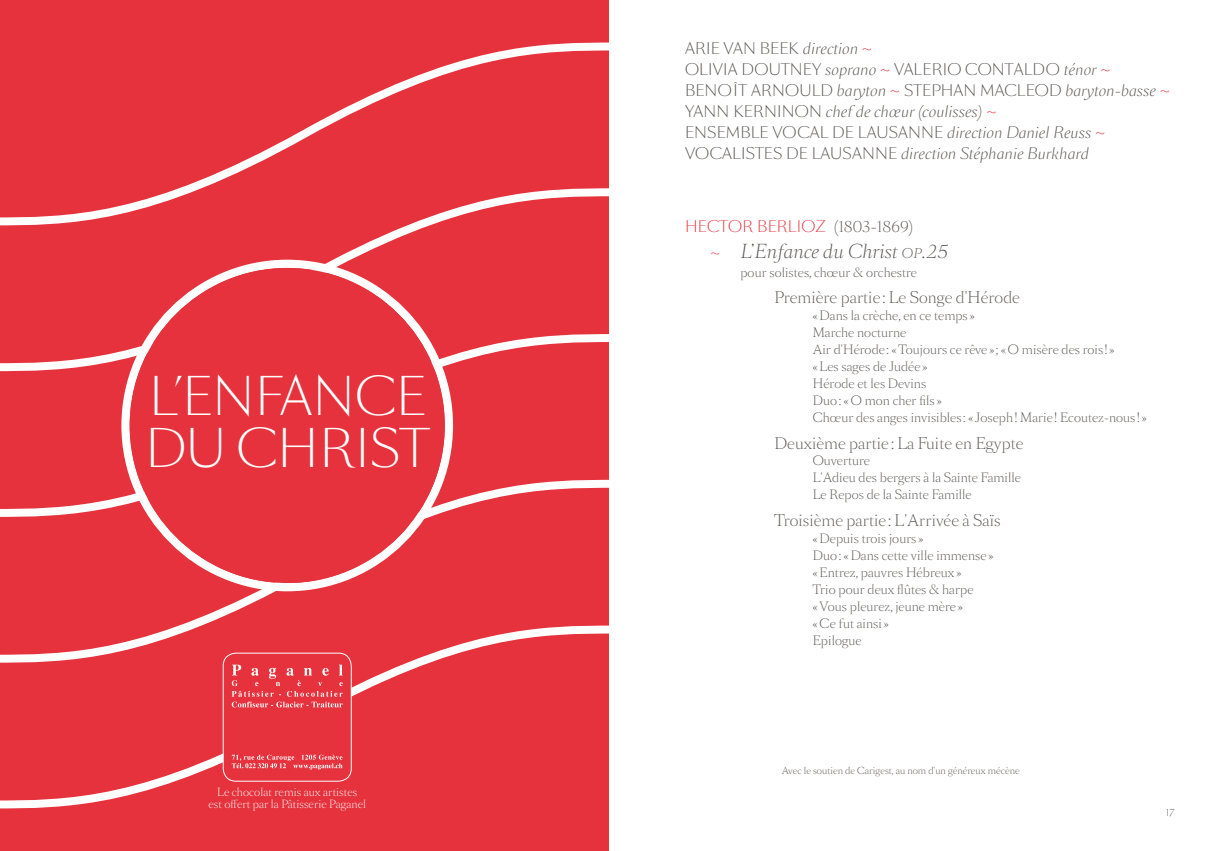
<style>
.page{position:relative;width:1217px;height:851px;background:#fff}
.page>*{position:absolute;margin:0;border:0;box-sizing:border-box;transform-origin:0 0}
.t1{font:300 49.65px/52.3px "Sang Bleu BP Sans";color:#fff}
.t2{font:italic 300 18px "Sang Bleu BP";letter-spacing:.01em;color:#55524e}
.t3{font:300 15px/21px "Sang Bleu BP Sans";letter-spacing:.01em;color:#55524e}
.t4{font:300 15px "Sang Bleu BP";letter-spacing:.01em;color:#55524e}
.t5{font:300 15px "Sang Bleu BP Sans";letter-spacing:.01em;color:#e5323d}
.t6{font:300 12px/17px "Sang Bleu BP";letter-spacing:.01em;color:#55524e}
.t7{font:300 10.5px/12.6px "Sang Bleu BP";letter-spacing:.01em;color:#fff;text-align:center}
.t8{font:300 9.75px "Sang Bleu BP Sans";color:#55524e}
.t9{font:300 9px "Sang Bleu BP";letter-spacing:.01em;color:#55524e}
.s1{font-style:italic}
.s2{color:#e5323d}
.s3{font-family:"Sang Bleu BP";color:#55524e}
.s4{font-style:normal;font-size:14.25px;color:#e5323d}
.s5{font-size:12.6px}
</style>
<div class="page">
<div style="left:0;top:0;width:608px;height:850px;background:#e5323d"></div>
<svg style="left:0;top:371px;width:608px;height:109px"></svg>
<svg style="left:0;top:225px;width:608px;height:146px"></svg>
<svg style="left:0;top:43px;width:608px;height:182px"></svg>
<svg style="left:0;top:480px;width:608px;height:145px"></svg>
<svg style="left:0;top:625px;width:608px;height:183px"></svg>
<div style="left:223px;top:653px;width:128px;height:128px;background:#e5323d;border-radius:13px"></div>
<div style="left:223px;top:652px;width:128px;height:129px;border:1px solid #fff;border-radius:13px"></div>
<svg style="left:232px;top:664px;width:111px;height:105px"></svg>
<div style="left:121px;top:259px;width:332px;height:332px;border:8px solid #fff;border-radius:50%"></div>
<div style="left:130px;top:268px;width:314px;height:315px;background:#e5323d;border-radius:50%"></div>
<h1 class="t1" style="left:145px;top:369px;width:285px">L’ENFANCE<br>DU CHRIST</h1>
<p class="t7" style="left:208px;top:785px;width:159px">Le chocolat remis aux artistes<br>est offert par la Pâtisserie Paganel</p>
<p class="t3" style="left:685px;top:38px;width:486px">ARIE VAN BEEK <span class="s1">direction</span> <span class="s2">~<br></span>OLIVIA DOUTNEY <span class="s1">soprano</span> <span class="s2">~</span> VALERIO CONTALDO <span class="s1">ténor</span> <span class="s2">~ </span>BENOÎT ARNOULD <span class="s1">baryton</span> <span class="s2">~</span> STEPHAN MACLEOD <span class="s1">baryton-basse</span> <span class="s2">~ </span>YANN KERNINON <span class="s1">chef de chœur (coulisses)</span> <span class="s2">~<br></span>ENSEMBLE VOCAL DE LAUSANNE <span class="s1">direction Daniel Reuss</span> <span class="s2">~ </span>VOCALISTES DE LAUSANNE <span class="s1">direction Stéphanie Burkhard</span></p>
<p class="t5" style="left:685px;top:216px;width:230px">HECTOR BERLIOZ <span class="s3">(1803-1869)</span></p>
<h2 class="t2" style="left:710px;top:238px;width:239px"><span class="s4">~</span> L’Enfance du Christ <span class="s5">op</span>. 25</h2>
<p class="t6" style="left:740px;top:263px;width:178px">pour solistes, chœur &amp; orchestre</p>
<p class="t4" style="left:774px;top:287px;width:247px">Première partie : Le Songe d'Hérode</p>
<p class="t6" style="left:812px;top:307px;width:335px">« Dans la crèche, en ce temps »<br>Marche nocturne<br>Air d'Hérode : «Toujours ce rêve » ; «O misère des rois ! »<br>«Les sages de Judée »<br>Hérode et les Devins<br>Duo : «O mon cher fils »<br>Chœur des anges invisibles : « Joseph ! Marie ! Ecoutez-nous ! »</p>
<p class="t4" style="left:774px;top:432px;width:250px">Deuxième partie : La Fuite en Egypte</p>
<p class="t6" style="left:812px;top:452px;width:209px">Ouverture<br>L'Adieu des bergers à la Sainte Famille<br>Le Repos de la Sainte Famille</p>
<p class="t4" style="left:774px;top:509px;width:228px">Troisième partie : L'Arrivée à Saïs</p>
<p class="t6" style="left:812px;top:529px;width:182px">« Depuis trois jours »<br>Duo : « Dans cette ville immense » «Entrez, pauvres Hébreux »<br>Trio pour deux flûtes &amp; harpe «Vous pleurez, jeune mère »<br>« Ce fut ainsi »<br>Epilogue</p>
<p class="t9" style="left:781px;top:764px;width:239px">Avec le soutien de Carigest, au nom d'un généreux mécène</p>
<p class="t8" style="left:1165px;top:805px;width:10px">17</p>
</div>
